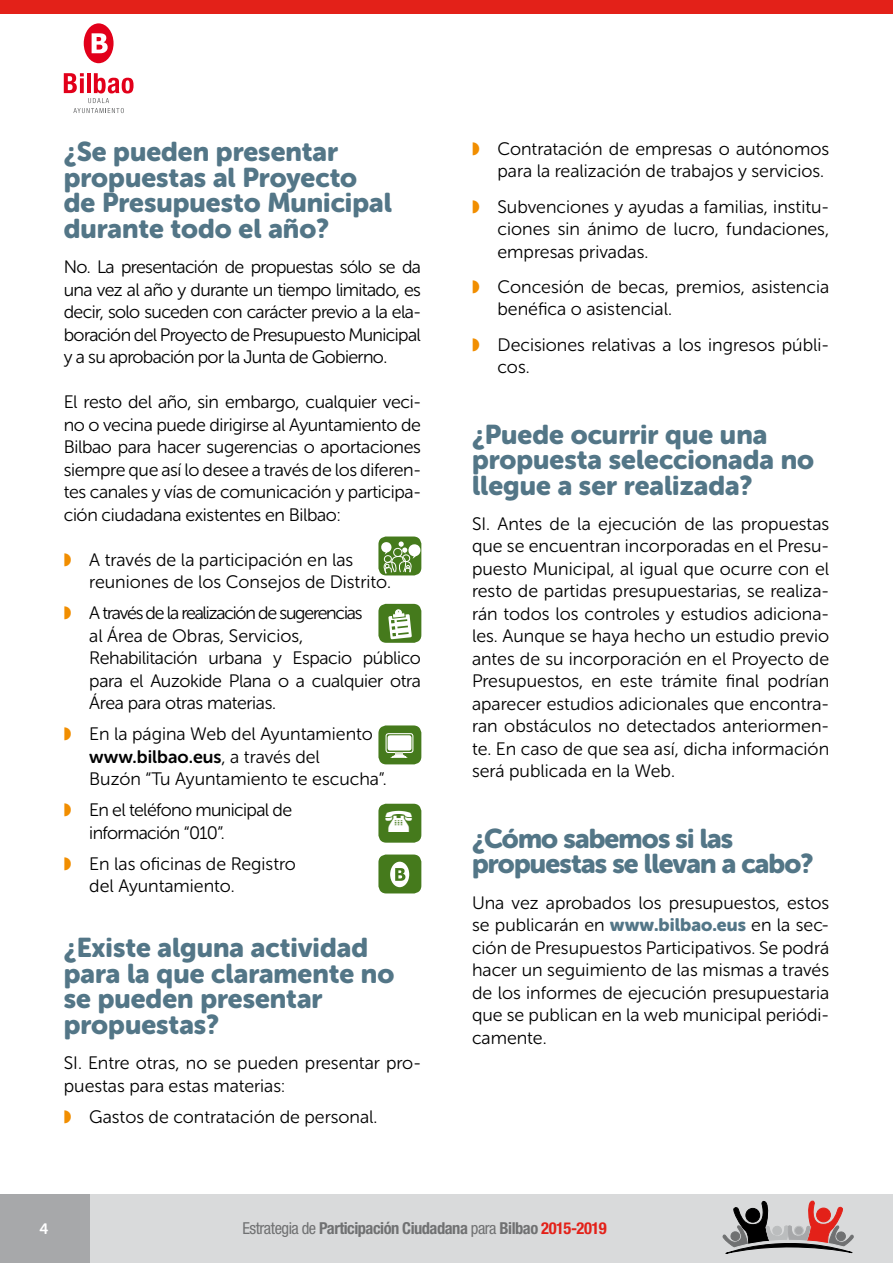
<style>
.page{position:relative;width:893px;height:1263px;background:#fff}
.page>*{position:absolute;margin:0;border:0;box-sizing:border-box;transform-origin:0 0}
.t1{font:27px/25.5px "Museo Sans Rounded 900";color:#537687}
.t2{font:27px/25.5px "Museo Sans Rounded 900";letter-spacing:-.03em;color:#537687}
.t3{font:18px/22.5px "Museo Sans Rounded 300";color:#000}
.t4{font:18px/22.5px "Museo Sans Rounded 300";letter-spacing:-.02em;color:#000}
.t5{font:18px "Museo Sans Rounded 700";color:#000}
.t6{font:700 condensed 16.5px "Helvetica Neue";letter-spacing:-.03em;color:#707172}
.t7{font:15px "Museo Sans Rounded 700";color:#fff}
.s1{color:#f18e00}
.s2{font-family:"Museo Sans Rounded 300"}
.s3{font-family:"Museo Sans Rounded 900";color:#537687}
.s4{font-weight:400}
.s5{color:#e32119}
</style>
<div class="page">
<div style="left:0;top:1194px;width:893px;height:69px;background:#d9dadb"></div>
<div style="left:0;top:1194px;width:89px;height:69px;background:#a7a8aa"></div>
<svg style="left:722px;top:1200px;width:132px;height:54px"></svg>
<div style="left:84px;top:23px;width:30px;height:40px;background:#e2001a;border-radius:50%"></div>
<svg style="left:92px;top:33px;width:16px;height:20px"></svg>
<svg style="left:64px;top:73px;width:70px;height:40px"></svg>
<div style="left:0;top:0;width:893px;height:14px;background:#e32119"></div>
<div style="left:378px;top:536px;width:43px;height:39px;background:#457a1c;border-radius:8px"></div>
<svg style="left:380px;top:541px;width:41px;height:33px"></svg>
<div style="left:378px;top:604px;width:43px;height:39px;background:#457a1c;border-radius:8px"></div>
<div style="left:378px;top:725px;width:43px;height:39px;background:#457a1c;border-radius:8px"></div>
<div style="left:378px;top:804px;width:43px;height:39px;background:#457a1c;border-radius:8px"></div>
<div style="left:378px;top:854px;width:43px;height:39px;background:#457a1c;border-radius:8px"></div>
<div style="left:395px;top:609px;width:7px;height:7px;border:1px solid #fff;border-radius:50%"></div>
<svg style="left:388px;top:610px;width:24px;height:29px"></svg>
<div style="left:386px;top:733px;width:27px;height:20px;border:1px solid #fff;border-radius:2px"></div>
<div style="left:388px;top:735px;width:23px;height:15px;background:#fff;border-radius:2px"></div>
<svg style="left:390px;top:752px;width:18px;height:6px"></svg>
<div style="left:390px;top:862px;width:19px;height:25px;background:#fff;border-radius:50%"></div>
<svg style="left:395px;top:868px;width:10px;height:13px"></svg>
<h1 class="t1" style="left:64px;top:139px;width:330px">¿Se pueden presentar propuestas al Proyecto de Presupuesto Municipal durante todo el año?</h1>
<p class="t3" style="left:64px;top:256px;width:359px;text-align:justify">No. La presentación de propuestas sólo se da una vez al año y durante un tiempo limitado, es decir, solo suceden con carácter previo a la ela&shy;boración del Proyecto de Presupuesto Municipal y a su aprobación por la Junta de Gobierno.</p>
<p class="t3" style="left:64px;top:391px;width:359px;text-align:justify">El resto del año, sin embargo, cualquier veci&shy;no o vecina puede dirigirse al Ayuntamiento de Bilbao para hacer sugerencias o aportaciones siempre que así lo desee a través de los diferen&shy;tes canales y vías de comunicación y participa&shy;ción ciudadana existentes en Bilbao:</p>
<p class="t3" style="left:89px;top:548px;width:303px;text-indent:-26px"><span class="s1">◗</span> A través de la participación en las reuniones de los Consejos de Distrito.</p>
<p class="t4" style="left:89px;top:602px;width:333px;text-indent:-26px"><span class="s1">◗</span> A través de la realización de sugerencias<br>al Área de Obras, Servicios,<br>Rehabilitación urbana y Espacio público para el Auzokide Plana o a cualquier otra Área para otras materias.</p>
<p class="t3" style="left:64px;top:723px;width:311px"><span class="s1">◗</span> En la página Web del Ayuntamiento</p>
<p class="t5" style="left:89px;top:746px;width:232px">www.bilbao.eus<span class="s2">, a través del</span></p>
<p class="t3" style="left:64px;top:764px;width:324px;line-height:31px;text-indent:26px">Buzón “Tu Ayuntamiento te escucha”. <span class="s1">◗</span> En el teléfono municipal de</p>
<p class="t3" style="left:64px;top:817px;width:234px;line-height:31px;text-indent:26px">información “010”.<br><span class="s1">◗</span> En las oficinas de Registro</p>
<p class="t3" style="left:89px;top:875px;width:147px">del Ayuntamiento.</p>
<h1 class="t1" style="left:64px;top:935px;width:332px">¿Existe alguna actividad para la que claramente no se pueden presentar propuestas?</h1>
<p class="t3" style="left:64px;top:1052px;width:359px">SI. Entre otras, no se pueden presentar pro&shy;puestas para estas materias:</p>
<p class="t3" style="left:64px;top:1105px;width:315px"><span class="s1">◗</span> Gastos de contratación de personal.</p>
<p class="t3" style="left:472px;top:138px;width:359px;text-align:right"><span class="s1">◗</span> Contratación de empresas o autónomos para la realización de trabajos y servicios.</p>
<p class="t3" style="left:497px;top:195px;width:333px;text-align:justify;text-indent:-26px"><span class="s1">◗</span> Subvenciones y ayudas a familias, institu&shy;ciones sin ánimo de lucro, fundaciones, empresas privadas.</p>
<p class="t3" style="left:497px;top:276px;width:333px;text-indent:-26px"><span class="s1">◗</span> Concesión de becas, premios, asistencia benéfica o asistencial.</p>
<p class="t3" style="left:497px;top:333px;width:333px;text-indent:-26px"><span class="s1">◗</span> Decisiones relativas a los ingresos públi&shy;cos.</p>
<h1 class="t1" style="left:472px;top:422px;width:344px">¿Puede ocurrir que una propuesta seleccionada no llegue a ser realizada?</h1>
<p class="t3" style="left:472px;top:513px;width:359px;text-align:justify">SI. Antes de la ejecución de las propuestas que se encuentran incorporadas en el Presu&shy;puesto Municipal, al igual que ocurre con el resto de partidas presupuestarias, se realiza&shy;rán todos los controles y estudios adiciona&shy;les. Aunque se haya hecho un estudio previo antes de su incorporación en el Proyecto de Presupuestos, en este trámite final podrían aparecer estudios adicionales que encontra&shy;ran obstáculos no detectados anteriormen&shy;te. En caso de que sea así, dicha información será publicada en la Web.</p>
<h1 class="t2" style="left:472px;top:826px;width:343px">¿Cómo sabemos si las propuestas se llevan a cabo?</h1>
<p class="t3" style="left:472px;top:891px;width:359px;text-align:justify">Una vez aprobados los presupuestos, estos se publicarán en <span class="s3">www.bilbao.eus</span> en la sec&shy;ción de Presupuestos Participativos. Se podrá hacer un seguimiento de las mismas a través de los informes de ejecución presupuestaria que se publican en la web municipal periódi&shy;camente.</p>
<p class="t7" style="left:39px;top:1220px;width:11px">4</p>
<p class="t6" style="left:242px;top:1218px;width:366px"><span class="s4">Estrategia de</span> Participación Ciudadana <span class="s4">para</span> Bilbao <span class="s5">2015-2019</span></p>
</div>
